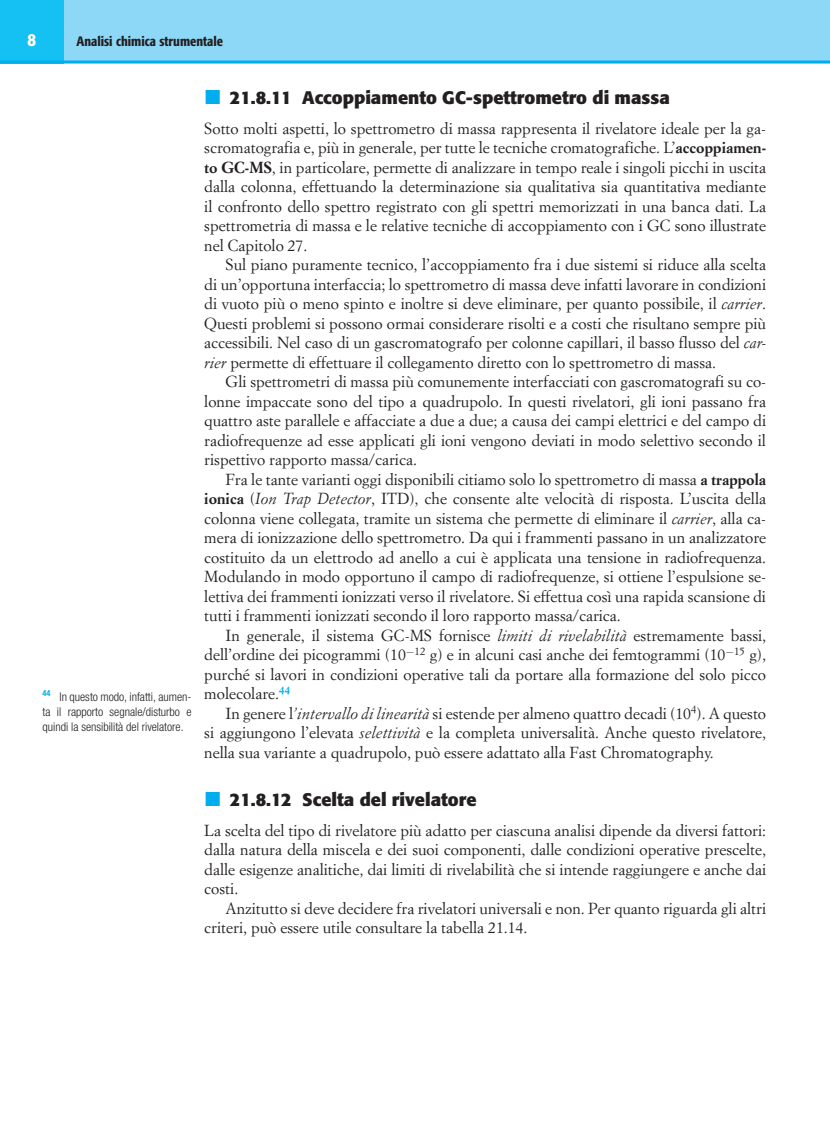
<style>
.page{position:relative;width:830px;height:1127px;background:#fff}
.page>*{position:absolute;margin:0;border:0;box-sizing:border-box;transform-origin:0 0}
.t1{font:700 18px "Formata";color:#231f20}
.t2{font:500 condensed 18px "Formata";color:#fff}
.t3{font:15.75px/19.5px "Simoncini Garamond";color:#231f20;text-align:justify}
.t4{font:500 condensed 13.5px "Formata";color:#231f20}
.t5{font:300 condensed 12px/15px "Helvetica Neue";color:#231f20;text-align:justify}
.s1{font-weight:700}
.s2{font-style:italic}
</style>
<div class="page">
<div style="left:0;top:0;width:829px;height:62px;background:#8dd7f7"></div>
<div style="left:0;top:0;width:64px;height:63px;background:#15c0f2"></div>
<hr style="left:0;top:61px;width:829px;height:3px;background:#00aeef">
<p class="t2" style="left:28px;top:28px;width:10px">8</p>
<p class="t4" style="left:77px;top:33px;width:148px">Analisi chimica strumentale</p>
<p class="t5" style="left:43px;top:689px;width:150px"><sup>44</sup> In questo modo, infatti, aumen&shy;ta il rapporto segnale/disturbo e quindi la sensibilità del rivelatore.</p>
<p class="t1" style="left:230px;top:87px;width:441px">21.8.11 Accoppiamento GC‑spettrometro di massa</p>
<p class="t3" style="left:204px;top:118px;width:563px">Sotto molti aspetti, lo spettrometro di massa rappresenta il rivelatore ideale per la ga&shy;scromatografia e, più in generale, per tutte le tecniche cromatografiche. L’<span class="s1">accoppiamen‑ to GC‑MS</span>, in particolare, permette di analizzare in tempo reale i singoli picchi in uscita dalla colonna, effettuando la determinazione sia qualitativa sia quantitativa mediante il confronto dello spettro registrato con gli spettri memorizzati in una banca dati. La spettrometria di massa e le relative tecniche di accoppiamento con i GC sono illustrate nel Capitolo 27.</p>
<p class="t3" style="left:204px;top:254px;width:563px;text-indent:21px">Sul piano puramente tecnico, l’accoppiamento fra i due sistemi si riduce alla scelta di un’opportuna interfaccia; lo spettrometro di massa deve infatti lavorare in condizioni di vuoto più o meno spinto e inoltre si deve eliminare, per quanto possibile, il <span class="s2">carrier</span>.<br>Questi problemi si possono ormai considerare risolti e a costi che risultano sempre più accessibili. Nel caso di un gascromatografo per colonne capillari, il basso flusso del <span class="s2">car&shy;rier</span> permette di effettuare il collegamento diretto con lo spettrometro di massa.</p>
<p class="t3" style="left:204px;top:371px;width:563px;text-indent:21px">Gli spettrometri di massa più comunemente interfacciati con gascromatografi su co&shy;lonne impaccate sono del tipo a quadrupolo. In questi rivelatori, gli ioni passano fra quattro aste parallele e affacciate a due a due; a causa dei campi elettrici e del campo di radiofrequenze ad esse applicati gli ioni vengono deviati in modo selettivo secondo il rispettivo rapporto massa/carica.</p>
<p class="t3" style="left:204px;top:469px;width:563px;text-indent:21px">Fra le tante varianti oggi disponibili citiamo solo lo spettrometro di massa <span class="s1">a trappola ionica</span> (<span class="s2">Ion Trap Detector</span>, ITD), che consente alte velocità di risposta. L’uscita della colonna viene collegata, tramite un sistema che permette di eliminare il <span class="s2">carrier</span>, alla ca&shy;mera di ionizzazione dello spettrometro. Da qui i frammenti passano in un analizzatore costituito da un elettrodo ad anello a cui è applicata una tensione in radiofrequenza.<br>Modulando in modo opportuno il campo di radiofrequenze, si ottiene l’espulsione se&shy;lettiva dei frammenti ionizzati verso il rivelatore. Si effettua così una rapida scansione di tutti i frammenti ionizzati secondo il loro rapporto massa/carica.</p>
<p class="t3" style="left:204px;top:625px;width:563px;text-indent:21px">In generale, il sistema GC‑MS fornisce <span class="s2">limiti di rivelabilità</span> estremamente bassi, dell’ordine dei picogrammi (10 <sup>12</sup> g) e in alcuni casi anche dei femtogrammi (10 <sup>15</sup> g), purché si lavori in condizioni operative tali da portare alla formazione del solo picco molecolare.<sup>44</sup></p>
<p class="t3" style="left:204px;top:703px;width:563px;text-indent:21px">In genere l<span class="s2">’intervallo di linearità</span> si estende per almeno quattro decadi (10<sup>4</sup>). A questo si aggiungono l’elevata <span class="s2">selettività</span> e la completa universalità. Anche questo rivelatore, nella sua variante a quadrupolo, può essere adattato alla Fast Chromatography.</p>
<p class="t1" style="left:230px;top:789px;width:248px">21.8.12 Scelta del rivelatore</p>
<p class="t3" style="left:204px;top:820px;width:563px">La scelta del tipo di rivelatore più adatto per ciascuna analisi dipende da diversi fattori: dalla natura della miscela e dei suoi componenti, dalle condizioni operative prescelte, dalle esigenze analitiche, dai limiti di rivelabilità che si intende raggiungere e anche dai costi.</p>
<p class="t3" style="left:204px;top:898px;width:563px;text-indent:21px">Anzitutto si deve decidere fra rivelatori universali e non. Per quanto riguarda gli altri criteri, può essere utile consultare la tabella 21.14.</p>
</div>
